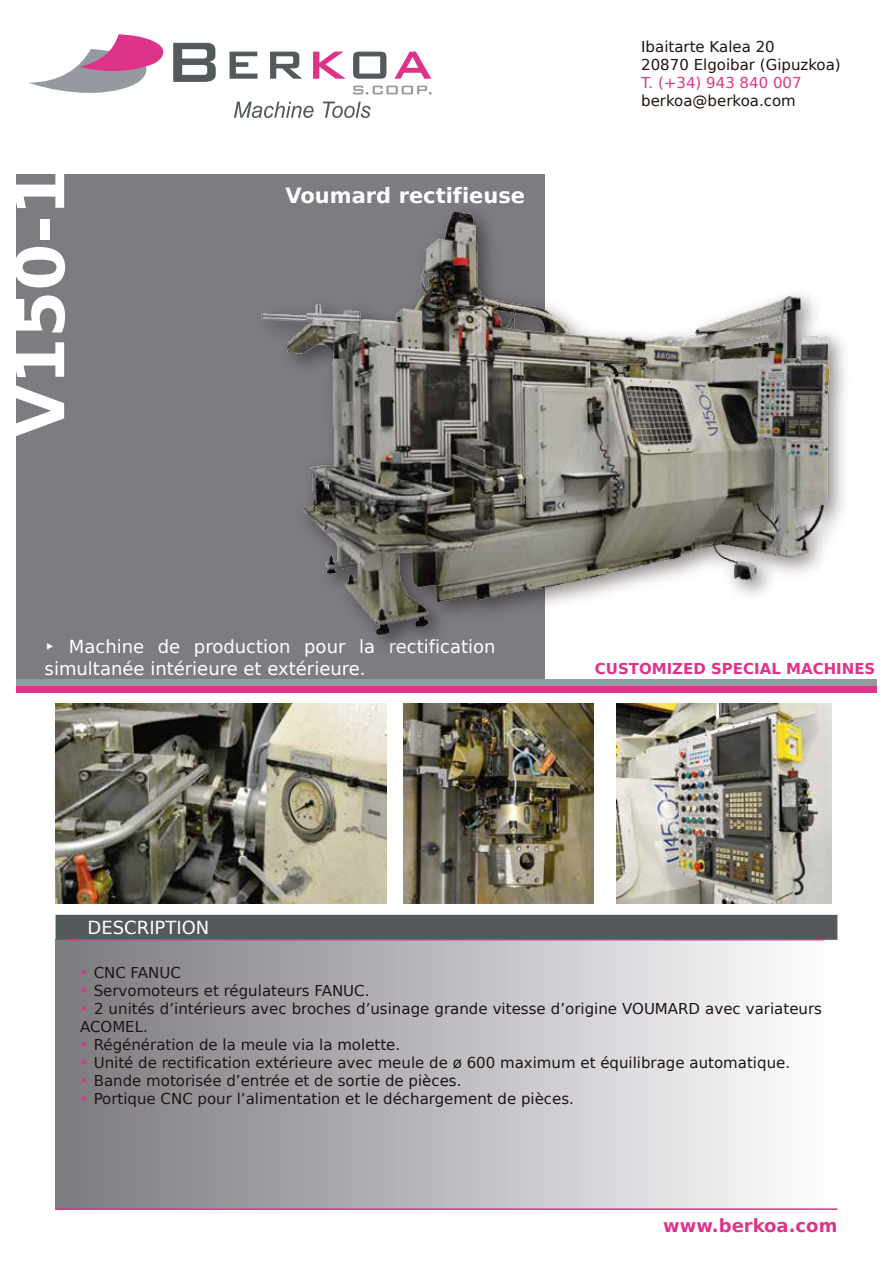
<style>
.page{position:relative;width:893px;height:1263px;background:#fff}
.page>*{position:absolute;margin:0;border:0;box-sizing:border-box;transform-origin:0 0}
.t1{font:700 67.5px "DejaVu Sans";color:#fff}
.t2{font:700 21px "DejaVu Sans";color:#fff}
.t3{font:18px/21.6px "DejaVu Sans";color:#fff}
.t4{font:700 18px "DejaVu Sans";color:#dd348a}
.t5{font:15px/18px "DejaVu Sans";color:#1f1410}
.t6{font:700 15px "DejaVu Sans";color:#dd348a}
.t7{font:15px "DejaVu Sans";color:#dd348a}
.s1{color:#dd348a}
</style>
<div class="page">
<img style="left:56px;top:704px;width:330px;height:199px">
<div style="left:56px;top:940px;width:807px;height:269px;background:linear-gradient(to right,#7c797f,#fff)"></div>
<hr style="left:56px;top:1208px;width:781px;height:2px;background:#dd348a">
<div style="left:16px;top:174px;width:528px;height:506px;background:#7d7c81"></div>
<div style="left:56px;top:915px;width:781px;height:25px;background:#545a5c"></div>
<svg style="left:353px;top:86px;width:78px;height:8px"></svg>
<svg style="left:29px;top:34px;width:135px;height:59px"></svg>
<svg style="left:173px;top:43px;width:43px;height:39px"></svg>
<svg style="left:230px;top:52px;width:28px;height:27px"></svg>
<svg style="left:270px;top:52px;width:32px;height:27px"></svg>
<svg style="left:313px;top:52px;width:33px;height:27px"></svg>
<svg style="left:353px;top:52px;width:33px;height:27px"></svg>
<svg style="left:394px;top:52px;width:37px;height:27px"></svg>
<svg style="left:234px;top:102px;width:80px;height:16px"></svg>
<svg style="left:323px;top:102px;width:48px;height:16px"></svg>
<div style="left:16px;top:680px;width:861px;height:6px;background:#959aa0"></div>
<div style="left:16px;top:686px;width:861px;height:6px;background:#dd348a"></div>
<hr style="left:69px;top:939px;width:755px;height:1px;background:#dd348a">
<img style="left:260px;top:203px;width:577px;height:447px">
<img style="left:403px;top:704px;width:190px;height:199px">
<img style="left:616px;top:704px;width:215px;height:199px">
<h1 class="t1" style="left:-15px;top:437px;width:270px;rotate:-90deg">V150-1</h1>
<h2 class="t2" style="left:285px;top:178px;width:241px">Voumard rectifieuse</h2>
<p class="t5" style="left:641px;top:38px;width:201px">Ibaitarte Kalea 20<br>20870 Elgoibar (Gipuzkoa)</p>
<p class="t7" style="left:641px;top:70px;width:162px">T. (+34) 943 840 007</p>
<p class="t5" style="left:641px;top:92px;width:156px">berkoa@berkoa.com</p>
<p class="t3" style="left:45px;top:635px;width:452px">‣ Machine de production pour la rectification simultanée intérieure et extérieure.</p>
<p class="t6" style="left:595px;top:656px;width:282px">CUSTOMIZED SPECIAL MACHINES</p>
<p class="t3" style="left:88px;top:917px;width:123px">DESCRIPTION</p>
<p class="t5" style="left:80px;top:963px;width:743px"><span class="s1">‣</span> CNC FANUC<br><span class="s1">‣</span> Servomoteurs et régulateurs FANUC.<br><span class="s1">‣</span> 2 unités d’intérieurs avec broches d’usinage grande vitesse d’origine VOUMARD avec variateurs ACOMEL.<br><span class="s1">‣</span> Régénération de la meule via la molette.<br><span class="s1">‣</span> Unité de rectification extérieure avec meule de ø 600 maximum et équilibrage automatique.<br><span class="s1">‣</span> Bande motorisée d’entrée et de sortie de pièces.<br><span class="s1">‣</span> Portique CNC pour l’alimentation et le déchargement de pièces.</p>
<p class="t4" style="left:663px;top:1210px;width:176px">www.berkoa.com</p>
</div>
